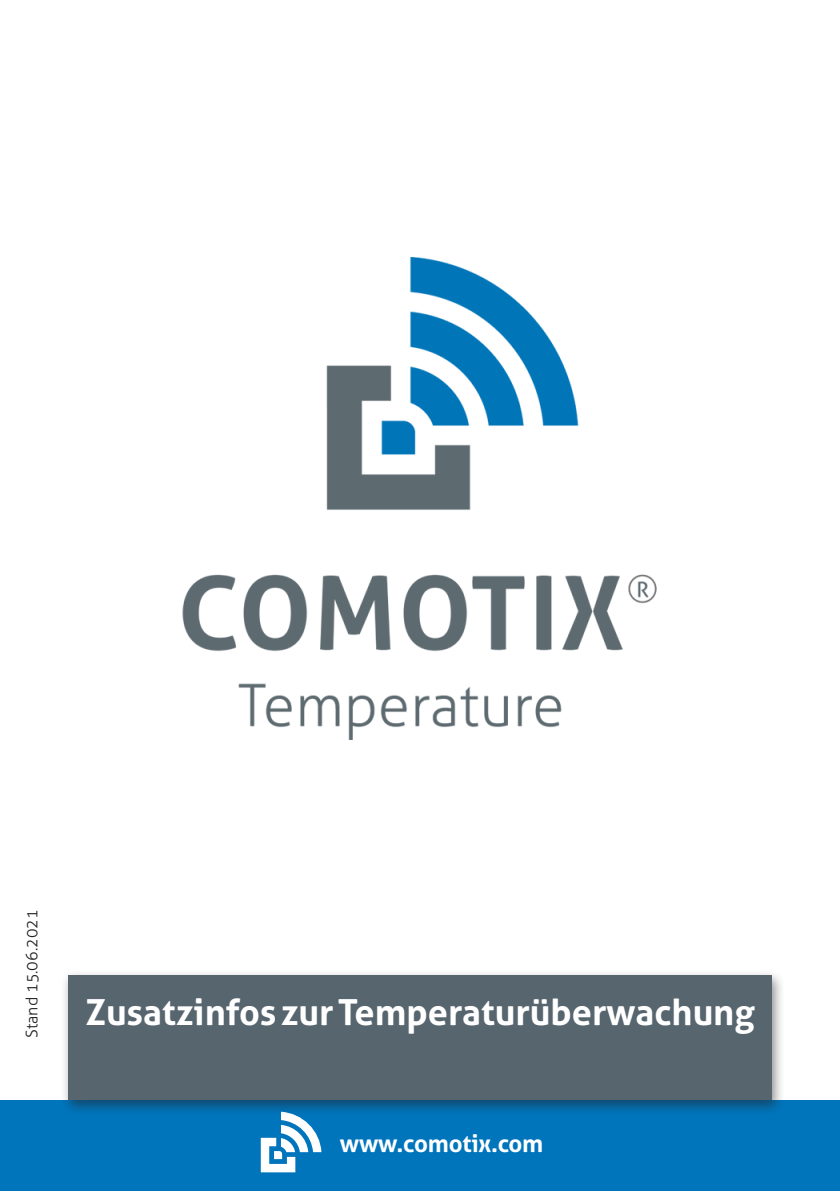
<style>
.page{position:relative;width:840px;height:1191px;background:#fff}
.page>*{position:absolute;margin:0;border:0;box-sizing:border-box;transform-origin:0 0}
.Winweisbox{font:700 36px "Aller";color:#fff}
.Head_1{font:700 24px "Aller";letter-spacing:-.01em;color:#fff}
.t1{font:300 16px "Aller";color:#231f20}
</style>
<div class="page">
<div style="left:0;top:1100px;width:839px;height:91px;background:#0075bc"></div>
<svg style="left:261px;top:1116px;width:60px;height:56px"></svg>
<div style="left:60px;top:969px;width:725px;height:147px;background:#231f20;opacity:.5"></div>
<div style="left:68px;top:975px;width:703px;height:125px;background:#56656e"></div>
<img style="left:182px;top:257px;width:475px;height:482px">
<p class="t1" style="left:22px;top:1037px;width:130px;rotate:-90deg">Stand 15.06.2021</p>
<p class="Winweisbox" style="left:85px;top:990px;width:670px">Zusatzinfos zur Temperaturüberwachung</p>
<p class="Head_1" style="left:340px;top:1128px;width:205px">www.comotix.com</p>
</div>
